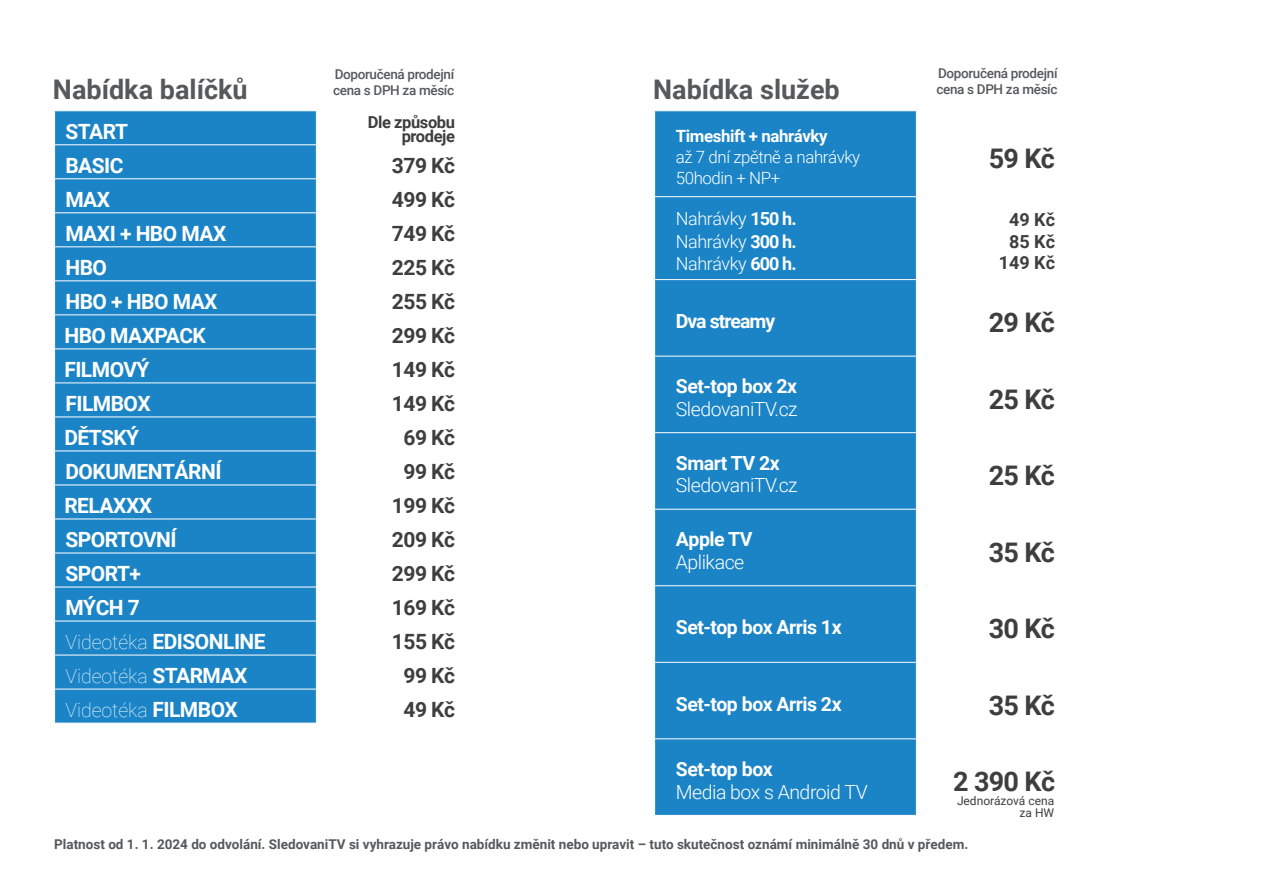
<style>
.page{position:relative;width:1263px;height:893px;background:#fff}
.page>*{position:absolute;margin:0;border:0;box-sizing:border-box;transform-origin:0 0}
.t1{font:700 27px "Roboto";letter-spacing:-.025em;color:#3e3e3f}
.t2{font:700 27px "Roboto";color:#57585a}
.t3{font:700 21px "Roboto";letter-spacing:-.025em;color:#fff}
.t4{font:700 21px "Roboto";letter-spacing:-.025em;color:#3e3e3f}
.t5{font:700 19.5px "Roboto";letter-spacing:-.025em;color:#fff}
.t6{font:300 19.5px "Roboto";letter-spacing:-.025em;color:#fff}
.t7{font:100 19.5px "Roboto";color:#fff}
.t8{font:700 19.5px "Roboto";letter-spacing:-.05em;color:#fff}
.t9{font:300 18px/22.5px "Roboto";letter-spacing:-.025em;color:#fff;text-align:justify}
.t10{font:700 18px/21.6px "Roboto";color:#3e3e3f;text-align:center}
.t11{font:300 16.8px/21px "Roboto";letter-spacing:-.025em;color:#fff}
.t12{font:700 16.8px "Roboto";letter-spacing:-.025em;color:#fff}
.t13{font:700 16.5px/13.5px "Roboto";letter-spacing:-.025em;color:#3e3e3f;text-align:right}
.t14{font:700 13.5px "Roboto";color:#57585a}
.t15{font:500 13.5px/16.2px "Roboto";letter-spacing:-.025em;color:#57585a}
.t16{font:12px/12px "Roboto";color:#3e3e3f;text-align:right}
.s1{font-weight:100;font-size:19.5px}
.s2{font-weight:700;font-size:21px}
.s3{font-weight:700}
</style>
<div class="page">
<div style="left:55px;top:111px;width:261px;height:612px;background:#1b84c6"></div>
<hr style="left:54px;top:144px;width:262px;height:1px;background:#fff">
<hr style="left:54px;top:178px;width:263px;height:1px;background:#fff">
<hr style="left:54px;top:212px;width:263px;height:1px;background:#fff">
<hr style="left:54px;top:246px;width:263px;height:1px;background:#fff">
<hr style="left:54px;top:280px;width:263px;height:1px;background:#fff">
<hr style="left:54px;top:314px;width:263px;height:1px;background:#fff">
<hr style="left:54px;top:348px;width:263px;height:1px;background:#fff">
<hr style="left:54px;top:383px;width:263px;height:1px;background:#fff">
<hr style="left:54px;top:417px;width:262px;height:1px;background:#fff">
<hr style="left:54px;top:451px;width:262px;height:1px;background:#fff">
<hr style="left:54px;top:485px;width:263px;height:1px;background:#fff">
<hr style="left:54px;top:519px;width:263px;height:1px;background:#fff">
<hr style="left:54px;top:553px;width:263px;height:1px;background:#fff">
<hr style="left:54px;top:587px;width:263px;height:1px;background:#fff">
<hr style="left:54px;top:621px;width:263px;height:1px;background:#fff">
<hr style="left:54px;top:655px;width:262px;height:1px;background:#fff">
<hr style="left:54px;top:689px;width:262px;height:1px;background:#fff">
<div style="left:655px;top:111px;width:261px;height:704px;background:#1b84c6"></div>
<hr style="left:654px;top:196px;width:263px;height:1px;background:#fff">
<hr style="left:654px;top:279px;width:263px;height:1px;background:#fff">
<hr style="left:654px;top:356px;width:263px;height:1px;background:#fff">
<hr style="left:654px;top:432px;width:263px;height:1px;background:#fff">
<hr style="left:654px;top:509px;width:263px;height:1px;background:#fff">
<hr style="left:654px;top:585px;width:263px;height:1px;background:#fff">
<hr style="left:654px;top:662px;width:263px;height:1px;background:#fff">
<hr style="left:654px;top:738px;width:263px;height:1px;background:#fff">
<p class="t2" style="left:53px;top:71px;width:196px">Nabídka balíčků</p>
<p class="t15" style="left:333px;top:65px;width:123px">Doporučená prodejní cena s DPH za měsíc</p>
<p class="t3" style="left:65px;top:117px;width:64px">START</p>
<p class="t13" style="left:368px;top:115px;width:89px">Dle způsobu prodeje</p>
<p class="t3" style="left:65px;top:151px;width:60px">BASIC</p>
<p class="t4" style="left:392px;top:151px;width:65px">379 Kč</p>
<p class="t3" style="left:65px;top:185px;width:46px">MAX</p>
<p class="t4" style="left:392px;top:185px;width:65px">499 Kč</p>
<p class="t3" style="left:65px;top:219px;width:162px">MAXI + HBO MAX</p>
<p class="t4" style="left:392px;top:219px;width:65px">749 Kč</p>
<p class="t3" style="left:65px;top:253px;width:43px">HBO</p>
<p class="t4" style="left:392px;top:253px;width:65px">225 Kč</p>
<p class="t3" style="left:65px;top:287px;width:154px">HBO + HBO MAX</p>
<p class="t4" style="left:392px;top:287px;width:65px">255 Kč</p>
<p class="t3" style="left:64px;top:321px;width:143px">HBO MAXPACK</p>
<p class="t4" style="left:392px;top:321px;width:65px">299 Kč</p>
<p class="t3" style="left:64px;top:355px;width:87px">FILMOVÝ</p>
<p class="t4" style="left:392px;top:355px;width:65px">149 Kč</p>
<p class="t3" style="left:65px;top:389px;width:87px">FILMBOX</p>
<p class="t4" style="left:392px;top:389px;width:65px">149 Kč</p>
<p class="t3" style="left:64px;top:423px;width:76px">DĚTSKÝ</p>
<p class="t4" style="left:403px;top:423px;width:53px">69 Kč</p>
<p class="t3" style="left:65px;top:457px;width:158px">DOKUMENTÁRNÍ</p>
<p class="t4" style="left:403px;top:457px;width:53px">99 Kč</p>
<p class="t3" style="left:64px;top:491px;width:89px">RELAXXX</p>
<p class="t4" style="left:392px;top:491px;width:65px">199 Kč</p>
<p class="t3" style="left:65px;top:525px;width:113px">SPORTOVNÍ</p>
<p class="t4" style="left:392px;top:525px;width:65px">209 Kč</p>
<p class="t3" style="left:65px;top:559px;width:77px">SPORT+</p>
<p class="t4" style="left:392px;top:559px;width:65px">299 Kč</p>
<p class="t3" style="left:65px;top:593px;width:76px">MÝCH 7</p>
<p class="t4" style="left:392px;top:593px;width:65px">169 Kč</p>
<p class="t3" style="left:65px;top:627px;width:202px"><span class="s1">Videotéka</span> EDISONLINE</p>
<p class="t4" style="left:392px;top:627px;width:65px">155 Kč</p>
<p class="t7" style="left:65px;top:662px;width:183px">Videotéka <span class="s2">STARMAX</span></p>
<p class="t4" style="left:403px;top:661px;width:53px">99 Kč</p>
<p class="t7" style="left:65px;top:696px;width:174px">Videotéka <span class="s2">FILMBOX</span></p>
<p class="t4" style="left:403px;top:695px;width:53px">49 Kč</p>
<p class="t2" style="left:653px;top:71px;width:188px">Nabídka služeb</p>
<p class="t15" style="left:936px;top:65px;width:123px">Doporučená prodejní cena s DPH za měsíc</p>
<p class="t12" style="left:676px;top:124px;width:153px">Timeshift + nahrávky</p>
<p class="t11" style="left:676px;top:145px;width:186px">až 7 dní zpětně a nahrávky<br>50hodin + NP+</p>
<p class="t1" style="left:989px;top:139px;width:68px">59 Kč</p>
<p class="t9" style="left:676px;top:207px;width:122px">Nahrávky <span class="s3">150 h.<br></span>Nahrávky <span class="s3">300 h.<br></span>Nahrávky <span class="s3">600 h.</span></p>
<p class="t10" style="left:999px;top:208px;width:58px">49 Kč<br>85 Kč<br>149 Kč</p>
<p class="t8" style="left:676px;top:307px;width:101px">Dva streamy</p>
<p class="t1" style="left:989px;top:303px;width:68px">29 Kč</p>
<p class="t5" style="left:676px;top:373px;width:123px">Set-top box 2x</p>
<p class="t6" style="left:676px;top:395px;width:123px">SledovaniTV.cz</p>
<p class="t5" style="left:676px;top:449px;width:105px">Smart TV 2x</p>
<p class="t6" style="left:676px;top:472px;width:123px">SledovaniTV.cz</p>
<p class="t5" style="left:676px;top:526px;width:78px">Apple TV</p>
<p class="t6" style="left:676px;top:548px;width:70px">Aplikace</p>
<p class="t1" style="left:989px;top:380px;width:68px">25 Kč</p>
<p class="t1" style="left:989px;top:457px;width:68px">25 Kč</p>
<p class="t1" style="left:989px;top:533px;width:68px">35 Kč</p>
<p class="t5" style="left:676px;top:614px;width:167px">Set-top box Arris 1x</p>
<p class="t1" style="left:989px;top:610px;width:68px">30 Kč</p>
<p class="t5" style="left:676px;top:690px;width:167px">Set-top box Arris 2x</p>
<p class="t1" style="left:989px;top:686px;width:68px">35 Kč</p>
<p class="t5" style="left:676px;top:755px;width:98px">Set-top box</p>
<p class="t6" style="left:676px;top:778px;width:193px">Media box s Android TV</p>
<p class="t1" style="left:953px;top:763px;width:103px">2 390 Kč</p>
<p class="t16" style="left:957px;top:794px;width:99px">Jednorázová cena za HW</p>
<p class="t14" style="left:54px;top:835px;width:915px">Platnost od 1. 1. 2024 do odvolání. SledovaniTV si vyhrazuje právo nabídku změnit nebo upravit – tuto skutečnost oznámí minimálně 30 dnů v předem.</p>
</div>
